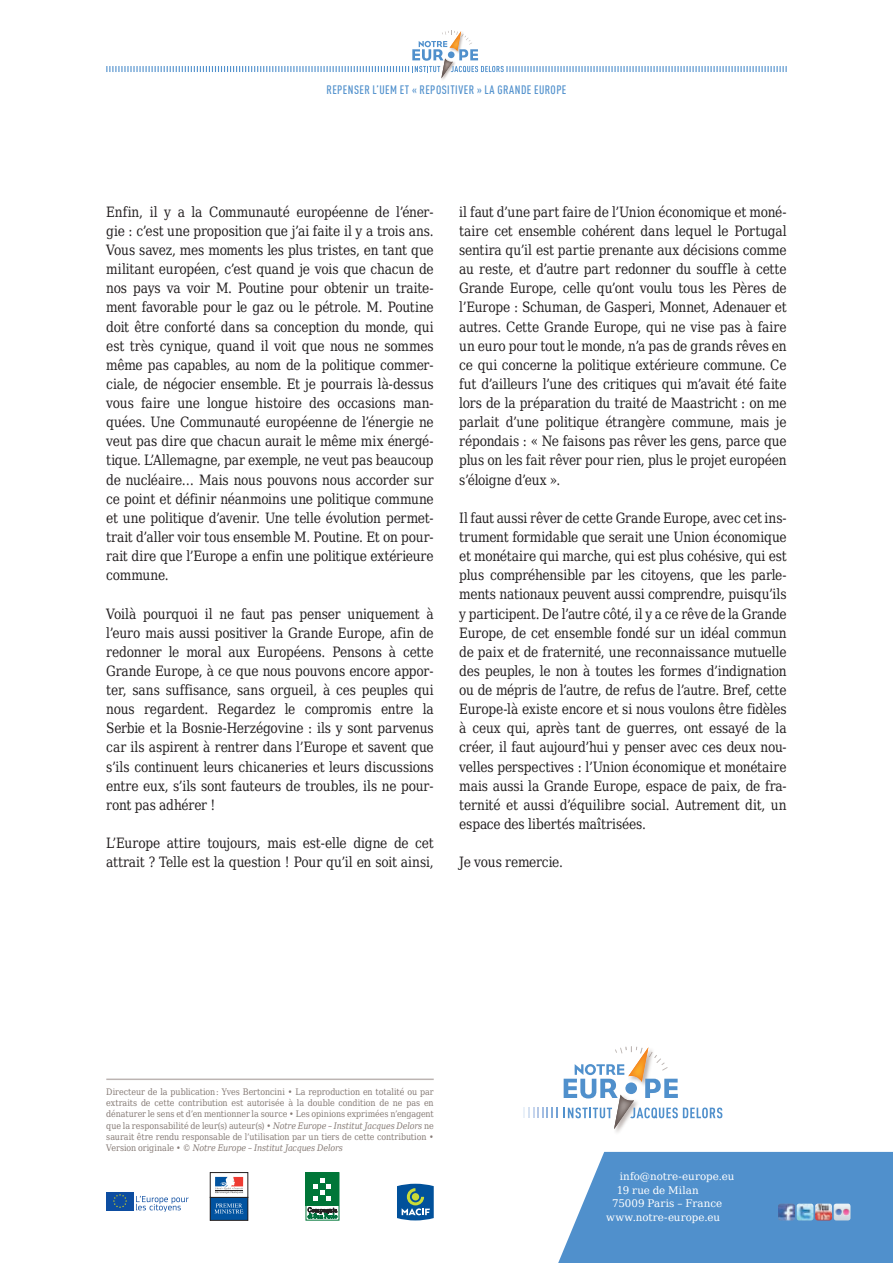
<style>
.page{position:relative;width:893px;height:1263px;background:#fff}
.page>*{position:absolute;margin:0;border:0;box-sizing:border-box;transform-origin:0 0}
.FR_TRI_Texte_courant{font:14.25px/19.2px "DejaVu Serif Condensed";letter-spacing:-.01em;color:#231f20;text-align:justify;scale:.95 1}
.FR_TRI_titre_courant{font:500 condensed 12px "DIN Offc Pro";letter-spacing:.035em;color:#5090cc}
.t1{font:10.5px "DejaVu Serif";letter-spacing:.005em;color:#fff}
.t2{font:9px/11.2px "DejaVu Serif Condensed";letter-spacing:-.005em;color:#867b76;text-align:justify}
.s1{font-style:italic}
</style>
<div class="page">
<svg style="left:106px;top:31px;width:681px;height:47px"></svg>
<svg style="left:558px;top:1152px;width:335px;height:111px;background:#5c97cf"></svg>
<hr style="left:106px;top:1078px;width:328px;height:2px;background:#bcb4b2">
<img style="left:815px;top:1203px;width:17px;height:17px">
<img style="left:778px;top:1203px;width:17px;height:17px">
<img style="left:834px;top:1203px;width:16px;height:17px">
<img style="left:797px;top:1203px;width:16px;height:17px">
<img style="left:614px;top:1129px;width:7px;height:4px">
<svg style="left:523px;top:1108px;width:35px;height:10px"></svg>
<svg style="left:564px;top:1046px;width:158px;height:83px"></svg>
<svg style="left:397px;top:1184px;width:37px;height:36px"></svg>
<div style="left:210px;top:1197px;width:38px;height:23px;background:#0153a0"></div>
<div style="left:210px;top:1197px;width:38px;height:23px;border:1px solid #231f20"></div>
<div style="left:210px;top:1172px;width:38px;height:25px;border:1px solid #231f20"></div>
<svg style="left:215px;top:1177px;width:28px;height:16px"></svg>
<svg style="left:214px;top:1203px;width:29px;height:10px"></svg>
<div style="left:106px;top:1192px;width:28px;height:18px;background:#0d4da1"></div>
<svg style="left:113px;top:1194px;width:14px;height:14px"></svg>
<svg style="left:136px;top:1196px;width:53px;height:16px"></svg>
<div style="left:306px;top:1172px;width:33px;height:48px;border:1px solid #007638"></div>
<div style="left:306px;top:1172px;width:33px;height:34px;background:#007638"></div>
<svg style="left:314px;top:1178px;width:17px;height:23px"></svg>
<svg style="left:308px;top:1207px;width:29px;height:11px"></svg>
<p class="FR_TRI_titre_courant" style="left:326px;top:81px;width:13px">REPENSER</p>
<p class="FR_TRI_titre_courant" style="left:373px;top:81px;width:50px">L’UEM ET « REPOSITIVER</p>
<p class="FR_TRI_titre_courant" style="left:477px;top:81px;width:33px">» LA GRANDE</p>
<p class="FR_TRI_titre_courant" style="left:534px;top:81px;width:12px">EUROPE</p>
<p class="FR_TRI_Texte_courant" style="left:106px;top:201px;width:346px">Enfin, il y a la Communauté européenne de l’éner&shy;gie : c’est une proposition que j’ai faite il y a trois ans.<br>Vous savez, mes moments les plus tristes, en tant que militant européen, c’est quand je vois que chacun de nos pays va voir M. Poutine pour obtenir un traite&shy;ment favorable pour le gaz ou le pétrole. M. Poutine doit être conforté dans sa conception du monde, qui est très cynique, quand il voit que nous ne sommes même pas capables, au nom de la politique commer&shy;ciale, de négocier ensemble. Et je pourrais là-dessus vous faire une longue histoire des occasions man&shy;quées. Une Communauté européenne de l’énergie ne veut pas dire que chacun aurait le même mix énergé&shy;tique. L’Allemagne, par exemple, ne veut pas beaucoup de nucléaire… Mais nous pouvons nous accorder sur ce point et définir néanmoins une politique commune et une politique d’avenir. Une telle évolution permet&shy;trait d’aller voir tous ensemble M. Poutine. Et on pour&shy;rait dire que l’Europe a enfin une politique extérieure commune.</p>
<p class="FR_TRI_Texte_courant" style="left:106px;top:602px;width:346px">Voilà pourquoi il ne faut pas penser uniquement à l’euro mais aussi positiver la Grande Europe, afin de redonner le moral aux Européens. Pensons à cette Grande Europe, à ce que nous pouvons encore appor&shy;ter, sans suffisance, sans orgueil, à ces peuples qui nous regardent. Regardez le compromis entre la Serbie et la Bosnie-Herzégovine : ils y sont parvenus car ils aspirent à rentrer dans l’Europe et savent que s’ils continuent leurs chicaneries et leurs discussions entre eux, s’ils sont fauteurs de troubles, ils ne pour&shy;ront pas adhérer !</p>
<p class="FR_TRI_Texte_courant" style="left:106px;top:832px;width:346px">L’Europe attire toujours, mais est-elle digne de cet attrait ? Telle est la question ! Pour qu’il en soit ainsi,</p>
<p class="FR_TRI_Texte_courant" style="left:459px;top:201px;width:346px">il faut d’une part faire de l’Union économique et moné&shy;taire cet ensemble cohérent dans lequel le Portugal sentira qu’il est partie prenante aux décisions comme au reste, et d’autre part redonner du souffle à cette Grande Europe, celle qu’ont voulu tous les Pères de l’Europe : Schuman, de Gasperi, Monnet, Adenauer et autres. Cette Grande Europe, qui ne vise pas à faire un euro pour tout le monde, n’a pas de grands rêves en ce qui concerne la politique extérieure commune. Ce fut d’ailleurs l’une des critiques qui m’avait été faite lors de la préparation du traité de Maastricht : on me parlait d’une politique étrangère commune, mais je répondais : « Ne faisons pas rêver les gens, parce que plus on les fait rêver pour rien, plus le projet européen s’éloigne d’eux ».</p>
<p class="FR_TRI_Texte_courant" style="left:459px;top:507px;width:346px">Il faut aussi rêver de cette Grande Europe, avec cet ins&shy;trument formidable que serait une Union économique et monétaire qui marche, qui est plus cohésive, qui est plus compréhensible par les citoyens, que les parle&shy;ments nationaux peuvent aussi comprendre, puisqu’ils y participent. De l’autre côté, il y a ce rêve de la Grande Europe, de cet ensemble fondé sur un idéal commun de paix et de fraternité, une reconnaissance mutuelle des peuples, le non à toutes les formes d’indignation ou de mépris de l’autre, de refus de l’autre. Bref, cette Europe-là existe encore et si nous voulons être fidèles à ceux qui, après tant de guerres, ont essayé de la créer, il faut aujourd’hui y penser avec ces deux nou&shy;velles perspectives : l’Union économique et monétaire mais aussi la Grande Europe, espace de paix, de fra&shy;ternité et aussi d’équilibre social. Autrement dit, un espace des libertés maîtrisées.</p>
<p class="FR_TRI_Texte_courant" style="left:459px;top:851px;width:111px">Je vous remercie.</p>
<p class="t2" style="left:106px;top:1085px;width:329px">Directeur de la publication : Yves Bertoncini • La reproduction en totalité ou par extraits de cette contribution est autorisée à la double condition de ne pas en dénaturer le sens et d’en mentionner la source • Les opinions exprimées n’engagent que la responsabilité de leur(s) auteur(s) • <span class="s1">Notre Europe – Institut Jacques Delors</span> ne saurait être rendu responsable de l’utilisation par un tiers de cette contribution • Version originale • © <span class="s1">Notre Europe – Institut Jacques Delors</span></p>
<p class="t1" style="left:620px;top:1167px;width:116px">info@notre-europe.eu</p>
<p class="t1" style="left:617px;top:1180px;width:83px">19 rue de Milan</p>
<p class="t1" style="left:612px;top:1194px;width:112px">75009 Paris – France</p>
<p class="t1" style="left:606px;top:1207px;width:115px">www.notre-europe.eu</p>
</div>
